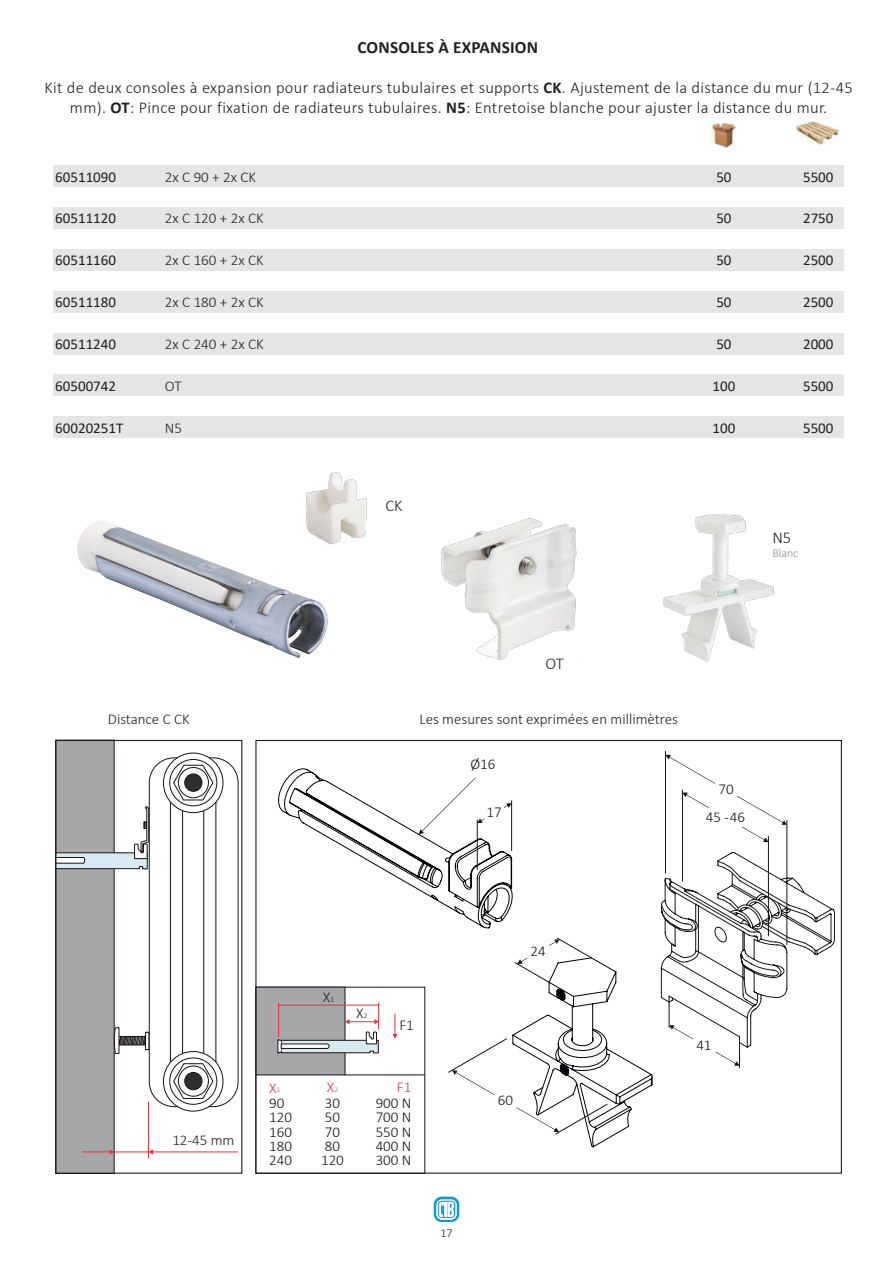
<style>
.page{position:relative;width:893px;height:1263px;background:#fff}
.page>*{position:absolute;margin:0;border:0;box-sizing:border-box;transform-origin:0 0}
.t1{font:700 17.25px "Calibri";letter-spacing:.01em;color:#231f20}
.t2{font:300 16.5px/19.8px "Calibri";letter-spacing:.02em;color:#231f20;text-align:center}
.t3{font:300 15px "Calibri";color:#231f20}
.t4{font:15px "Calibri";color:#231f20}
.t5{font:300 15px/14.2px "Calibri";color:#171317}
.t6{font:300 15px "Calibri";color:#182024}
.t7{font:300 15px "Calibri";color:#ee3337}
.t8{font:300 12px "Calibri";color:#8a8c8f}
.t9{font:300 12px "Calibri";color:#231f20}
.s1{font-weight:700}
.s2{font-size:7.5px}
</style>
<div class="page">
<img style="left:663px;top:514px;width:111px;height:148px">
<img style="left:440px;top:518px;width:139px;height:142px">
<img style="left:53px;top:416px;width:322px;height:336px">
<img style="left:272px;top:446px;width:103px;height:128px">
<svg style="left:434px;top:1196px;width:25px;height:26px"></svg>
<img style="left:712px;top:123px;width:24px;height:24px">
<img style="left:796px;top:122px;width:43px;height:23px">
<div style="left:53px;top:165px;width:791px;height:22px;background:#e5e5e5"></div>
<div style="left:53px;top:249px;width:791px;height:21px;background:#e5e5e5"></div>
<div style="left:53px;top:291px;width:791px;height:21px;background:#e5e5e5"></div>
<div style="left:53px;top:333px;width:791px;height:21px;background:#e5e5e5"></div>
<div style="left:53px;top:375px;width:791px;height:21px;background:#e5e5e5"></div>
<div style="left:53px;top:417px;width:791px;height:21px;background:#e5e5e5"></div>
<div style="left:53px;top:207px;width:791px;height:21px;background:#e5e5e5"></div>
<hr style="left:345px;top:1075px;width:80px;height:1px;background:#171317">
<div style="left:256px;top:987px;width:89px;height:88px;background:#a7a6a9"></div>
<div style="left:256px;top:987px;width:89px;height:88px;border:1px solid #10191d"></div>
<svg style="left:392px;top:1014px;width:5px;height:24px"></svg>
<svg style="left:277px;top:1002px;width:102px;height:51px"></svg>
<svg style="left:278px;top:768px;width:235px;height:160px"></svg>
<hr style="left:477px;top:820px;width:1px;height:50px;background:#171317">
<hr style="left:511px;top:801px;width:1px;height:49px;background:#171317">
<div style="left:483px;top:802px;width:22px;height:22px;background:#fff;border-radius:50%"></div>
<svg style="left:661px;top:751px;width:174px;height:317px"></svg>
<svg style="left:448px;top:938px;width:204px;height:209px"></svg>
<div style="left:525px;top:939px;width:26px;height:25px;background:#fff;border-radius:50%"></div>
<div style="left:56px;top:740px;width:58px;height:433px;background:#a7a6a9"></div>
<svg style="left:57px;top:757px;width:181px;height:350px"></svg>
<hr style="left:148px;top:1102px;width:1px;height:56px;background:#ee3034">
<hr style="left:114px;top:1152px;width:34px;height:1px;background:#ee3034">
<hr style="left:153px;top:1151px;width:85px;height:1px;background:#ee3034">
<svg style="left:149px;top:1149px;width:4px;height:5px"></svg>
<svg style="left:82px;top:1149px;width:32px;height:5px"></svg>
<div style="left:55px;top:740px;width:187px;height:434px;border:1px solid #231f20"></div>
<p class="t1" style="left:357px;top:35px;width:182px">CONSOLES À EXPANSION</p>
<p class="t2" style="left:45px;top:77px;width:810px">Kit de deux consoles à expansion pour radiateurs tubulaires et supports <span class="s1">CK</span>. Ajustement de la distance du mur (12-45 mm). <span class="s1">OT</span>: Pince pour fixation de radiateurs tubulaires. <span class="s1">N5</span>: Entretoise blanche pour ajuster la distance du mur.</p>
<p class="t4" style="left:55px;top:166px;width:62px">60511090</p>
<p class="t3" style="left:165px;top:167px;width:92px">2x C 90 + 2x CK</p>
<p class="t4" style="left:716px;top:166px;width:17px">50</p>
<p class="t4" style="left:803px;top:166px;width:32px">5500</p>
<p class="t4" style="left:55px;top:208px;width:62px">60511120</p>
<p class="t3" style="left:165px;top:209px;width:100px">2x C 120 + 2x CK</p>
<p class="t4" style="left:716px;top:208px;width:17px">50</p>
<p class="t4" style="left:803px;top:208px;width:32px">2750</p>
<p class="t4" style="left:55px;top:250px;width:62px">60511160</p>
<p class="t3" style="left:165px;top:251px;width:100px">2x C 160 + 2x CK</p>
<p class="t4" style="left:716px;top:250px;width:17px">50</p>
<p class="t4" style="left:803px;top:250px;width:32px">2500</p>
<p class="t4" style="left:55px;top:292px;width:62px">60511180</p>
<p class="t4" style="left:55px;top:334px;width:62px">60511240</p>
<p class="t4" style="left:55px;top:376px;width:62px">60500742</p>
<p class="t4" style="left:55px;top:418px;width:70px">60020251T</p>
<p class="t3" style="left:165px;top:293px;width:100px">2x C 180 + 2x CK</p>
<p class="t3" style="left:165px;top:335px;width:100px">2x C 240 + 2x CK</p>
<p class="t3" style="left:165px;top:377px;width:18px">OT</p>
<p class="t3" style="left:165px;top:419px;width:19px">N5</p>
<p class="t4" style="left:716px;top:292px;width:17px">50</p>
<p class="t4" style="left:716px;top:334px;width:17px">50</p>
<p class="t4" style="left:712px;top:376px;width:24px">100</p>
<p class="t4" style="left:712px;top:418px;width:24px">100</p>
<p class="t4" style="left:803px;top:292px;width:32px">2500</p>
<p class="t4" style="left:803px;top:334px;width:32px">2000</p>
<p class="t4" style="left:803px;top:376px;width:32px">5500</p>
<p class="t4" style="left:803px;top:418px;width:32px">5500</p>
<p class="t2" style="left:385px;top:495px;width:19px">CK</p>
<p class="t2" style="left:772px;top:527px;width:20px">N5</p>
<p class="t8" style="left:772px;top:546px;width:28px">Blanc</p>
<p class="t2" style="left:545px;top:653px;width:20px">OT</p>
<p class="t3" style="left:108px;top:710px;width:83px">Distance C CK</p>
<p class="t3" style="left:419px;top:710px;width:260px">Les mesures sont exprimées en millimètres</p>
<p class="t5" style="left:470px;top:757px;width:27px">Ø16</p>
<p class="t5" style="left:487px;top:805px;width:17px">17</p>
<p class="t5" style="left:706px;top:809px;width:41px">45 -46</p>
<p class="t5" style="left:719px;top:782px;width:17px">70</p>
<p class="t3" style="left:172px;top:1131px;width:64px">12-45 mm</p>
<p class="t6" style="left:323px;top:987px;width:13px">X<span class="s2">1</span></p>
<p class="t6" style="left:356px;top:1004px;width:13px">X<span class="s2">2</span></p>
<p class="t6" style="left:399px;top:1016px;width:16px">F1</p>
<p class="t7" style="left:269px;top:1078px;width:13px">X<span class="s2">1</span></p>
<p class="t7" style="left:327px;top:1078px;width:13px">X<span class="s2">2</span></p>
<p class="t7" style="left:397px;top:1078px;width:16px">F1</p>
<p class="t5" style="left:269px;top:1096px;width:24px">90<br>120<br>160<br>180<br>240</p>
<p class="t5" style="left:321px;top:1096px;width:24px">30<br>50<br>70<br>80<br>120</p>
<p class="t5" style="left:376px;top:1096px;width:37px;text-align:justify">900 N 700 N 550 N 400 N 300 N</p>
<p class="t9" style="left:440px;top:1225px;width:14px">17</p>
<p class="t5" style="left:531px;top:943px;width:17px">24</p>
<p class="t5" style="left:498px;top:1093px;width:17px">60</p>
<p class="t5" style="left:696px;top:1037px;width:17px">41</p>
</div>
